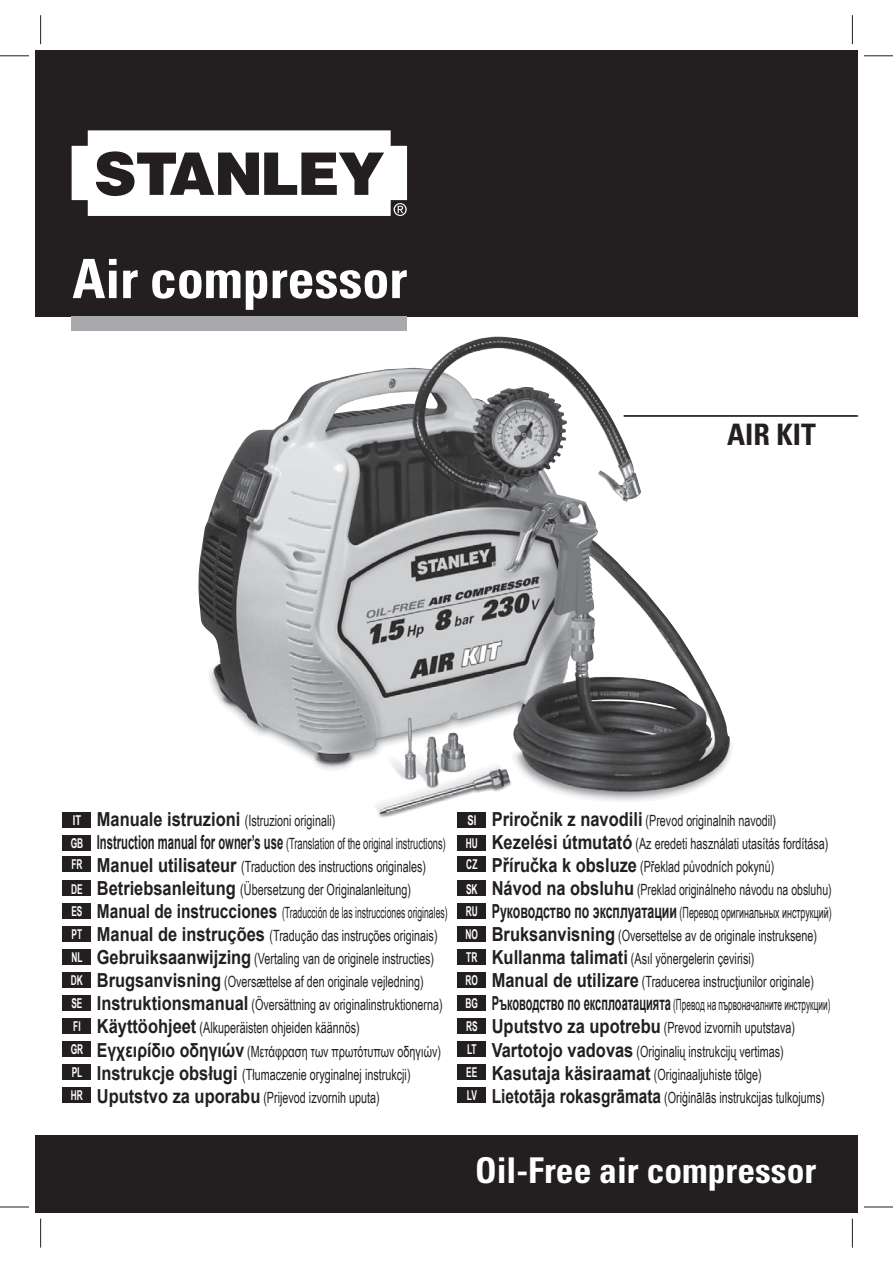
<style>
.page{position:relative;width:893px;height:1263px;background:#fff}
.page>*{position:absolute;margin:0;border:0;box-sizing:border-box;transform-origin:0 0}
.t1{font:700 condensed 54.3px "Univers LT Std";letter-spacing:-.005em;color:#fff}
.t2{font:700 condensed 35.55px "Univers LT Std";color:#fff}
.t3{font:700 condensed 29.55px "Univers LT Std";color:#231f20}
.t4{font:15.45px/23px "Arial Narrow";color:#231f20;scale:.85 1}
.t5{font:15.45px "Arial";color:#231f20;scale:.6 1}
.t6{font:700 13.5px "Arial Narrow";color:#fff;scale:.75 1}
.t7{font:700 13.5px "Arial Narrow";color:#fff;scale:.85 1}
.s1{font-family:"Arial";font-weight:700;font-size:19.35px}
.s2{font-weight:700;font-size:19.35px}
</style>
<div class="page">
<div style="left:35px;top:50px;width:822px;height:267px;background:#231f20"></div>
<svg style="left:72px;top:130px;width:335px;height:86px"></svg>
<div style="left:72px;top:317px;width:335px;height:14px;background:#a7a9ac"></div>
<div style="left:35px;top:1135px;width:822px;height:77px;background:#231f20"></div>
<div style="left:63px;top:812px;width:28px;height:15px;background:#231f20"></div>
<div style="left:457px;top:812px;width:29px;height:15px;background:#231f20"></div>
<div style="left:63px;top:835px;width:28px;height:15px;background:#231f20"></div>
<div style="left:457px;top:835px;width:29px;height:15px;background:#231f20"></div>
<div style="left:63px;top:857px;width:28px;height:15px;background:#231f20"></div>
<div style="left:457px;top:857px;width:29px;height:15px;background:#231f20"></div>
<div style="left:63px;top:881px;width:28px;height:15px;background:#231f20"></div>
<div style="left:457px;top:881px;width:29px;height:15px;background:#231f20"></div>
<div style="left:63px;top:904px;width:28px;height:15px;background:#231f20"></div>
<div style="left:457px;top:904px;width:29px;height:15px;background:#231f20"></div>
<div style="left:63px;top:927px;width:28px;height:15px;background:#231f20"></div>
<div style="left:457px;top:927px;width:29px;height:15px;background:#231f20"></div>
<div style="left:63px;top:950px;width:28px;height:15px;background:#231f20"></div>
<div style="left:457px;top:950px;width:29px;height:15px;background:#231f20"></div>
<div style="left:63px;top:973px;width:28px;height:15px;background:#231f20"></div>
<div style="left:457px;top:973px;width:29px;height:15px;background:#231f20"></div>
<div style="left:63px;top:995px;width:28px;height:15px;background:#231f20"></div>
<div style="left:457px;top:995px;width:29px;height:15px;background:#231f20"></div>
<div style="left:63px;top:1018px;width:28px;height:15px;background:#231f20"></div>
<div style="left:457px;top:1018px;width:29px;height:15px;background:#231f20"></div>
<div style="left:63px;top:1041px;width:28px;height:15px;background:#231f20"></div>
<div style="left:457px;top:1041px;width:29px;height:15px;background:#231f20"></div>
<div style="left:63px;top:1064px;width:28px;height:16px;background:#231f20"></div>
<div style="left:457px;top:1064px;width:29px;height:16px;background:#231f20"></div>
<div style="left:63px;top:1087px;width:28px;height:15px;background:#231f20"></div>
<div style="left:457px;top:1087px;width:29px;height:15px;background:#231f20"></div>
<img style="left:198px;top:338px;width:534px;height:480px">
<hr style="left:623px;top:415px;width:235px;height:2px;background:#231f20">
<svg style="left:0;top:56px;width:29px;height:1px"></svg>
<svg style="left:864px;top:56px;width:28px;height:1px"></svg>
<svg style="left:0;top:1207px;width:29px;height:1px"></svg>
<svg style="left:864px;top:1207px;width:28px;height:1px"></svg>
<svg style="left:40px;top:15px;width:1px;height:29px"></svg>
<svg style="left:40px;top:1219px;width:1px;height:29px"></svg>
<svg style="left:852px;top:15px;width:1px;height:29px"></svg>
<svg style="left:852px;top:1219px;width:1px;height:29px"></svg>
<h1 class="t1" style="left:72px;top:248px;width:336px">Air compressor</h1>
<h3 class="t3" style="left:727px;top:417px;width:90px">AIR KIT</h3>
<p class="t4" style="left:97px;top:809px;width:282px"><span class="s1">Manuale istruzioni</span> (Istruzioni originali)</p>
<p class="t5" style="left:97px;top:835px;width:583px"><span class="s2">Instruction manual for owner’s use</span> (Translation of the original instructions)</p>
<p class="t4" style="left:97px;top:855px;width:414px"><span class="s1">Manuel utilisateur</span> (Traduction des instructions originales)<br><span class="s1">Betriebsanleitung</span> (Übersetzung der Originalanleitung)<br><span class="s1">Manual de instrucciones</span> (Traducción de las instrucciones originales)<br><span class="s1">Manual de instruções</span> (Tradução das instruções originais)<br><span class="s1">Gebruiksaanwijzing</span> (Vertaling van de originele instructies)<br><span class="s1">Brugsanvisning</span> (Oversættelse af den originale vejledning)<br><span class="s1">Instruktionsmanual</span> (Översättning av originalinstruktionerna)<br><span class="s1">Käyttöohjeet</span> (Alkuperäisten ohjeiden käännös)<br><span class="s1">Eγχειρίδιο οδηγιών</span> (Μετάφραση των πρωτότυπων οδηγιών)<br><span class="s1">Instrukcje obsługi</span> (Tłumaczenie oryginalnej instrukcji)<br><span class="s1">Uputstvo za uporabu</span> (Prijevod izvornih uputa)</p>
<p class="t7" style="left:73px;top:812px;width:11px">IT</p>
<p class="t7" style="left:467px;top:812px;width:12px">SI</p>
<p class="t6" style="left:71px;top:835px;width:18px">GB</p>
<p class="t6" style="left:466px;top:835px;width:18px">HU</p>
<p class="t6" style="left:71px;top:857px;width:16px">FR</p>
<p class="t6" style="left:466px;top:857px;width:16px">CZ</p>
<p class="t6" style="left:71px;top:881px;width:17px">DE</p>
<p class="t6" style="left:466px;top:881px;width:17px">SK</p>
<p class="t6" style="left:71px;top:904px;width:16px">ES</p>
<p class="t6" style="left:466px;top:904px;width:18px">RU</p>
<p class="t6" style="left:72px;top:927px;width:16px">PT</p>
<p class="t6" style="left:465px;top:927px;width:18px">NO</p>
<p class="t6" style="left:71px;top:950px;width:16px">NL</p>
<p class="t6" style="left:466px;top:950px;width:16px">TR</p>
<p class="t6" style="left:71px;top:972px;width:18px">DK</p>
<p class="t6" style="left:465px;top:972px;width:18px">RO</p>
<p class="t6" style="left:71px;top:995px;width:16px">SE</p>
<p class="t6" style="left:465px;top:995px;width:18px">BG</p>
<p class="t6" style="left:73px;top:1018px;width:11px">FI</p>
<p class="t6" style="left:466px;top:1018px;width:17px">RS</p>
<p class="t6" style="left:71px;top:1041px;width:18px">GR</p>
<p class="t6" style="left:467px;top:1041px;width:14px">LT</p>
<p class="t6" style="left:72px;top:1064px;width:16px">PL</p>
<p class="t6" style="left:466px;top:1064px;width:16px">EE</p>
<p class="t6" style="left:71px;top:1087px;width:18px">HR</p>
<p class="t6" style="left:467px;top:1087px;width:15px">LV</p>
<p class="t4" style="left:491px;top:809px;width:401px"><span class="s1">Priročnik z navodili</span> (Prevod originalnih navodil)<br><span class="s1">Kezelési útmutató</span> (Az eredeti használati utasítás fordítása)<br><span class="s1">Příručka k obsluze</span> (Překlad původních pokynů)<br><span class="s1">Návod na obsluhu</span> (Preklad originálneho návodu na obsluhu)<br><span class="s1">Pуководство по эксплуатации</span> (Перевод оригинальных инструкций)<br><span class="s1">Bruksanvisning</span> (Oversettelse av de originale instruksene)<br><span class="s1">Kullanma talimati</span> (Asıl yönergelerin çevirisi)<br><span class="s1">Manual de utilizare</span> (Traducerea instrucţiunilor originale)<br><span class="s1">Ръководство по експлоатацията</span> (Превод на първоначалните инструкции)<br><span class="s1">Uputstvo za upotrebu</span> (Prevod izvornih uputstava)<br><span class="s1">Vartotojo vadovas</span> (Originalių instrukcijų vertimas)<br><span class="s1">Kasutaja käsiraamat</span> (Originaaljuhiste tõlge)<br><span class="s1">Lietotāja rokasgrāmata</span> (Oriģinālās instrukcijas tulkojums)</p>
<h2 class="t2" style="left:475px;top:1150px;width:343px">Oil-Free air compressor</h2>
</div>
